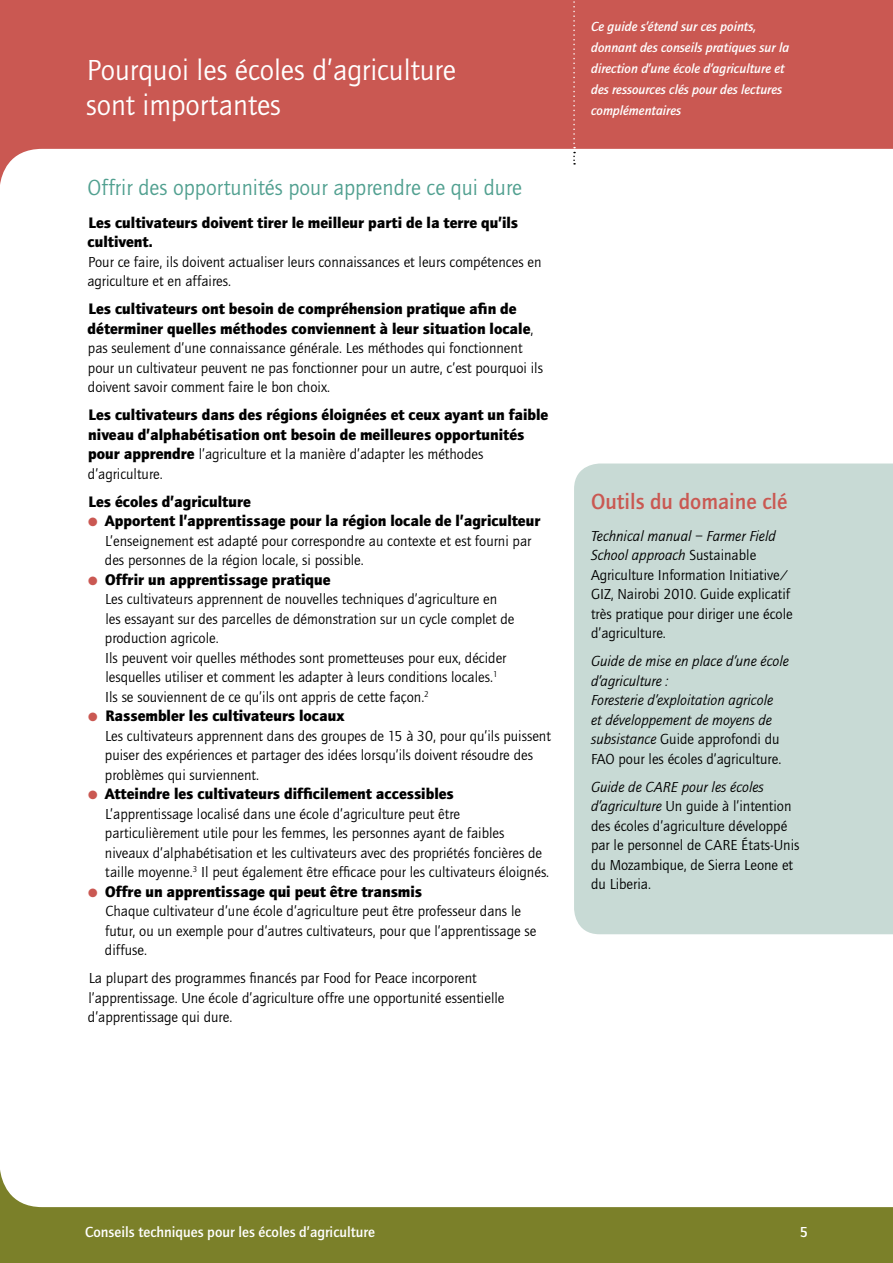
<style>
.page{position:relative;width:893px;height:1263px;background:#fff}
.page>*{position:absolute;margin:0;border:0;box-sizing:border-box;transform-origin:0 0}
.t1{font:30px/34.5px "Quay Sans EF";color:#fff}
.t2{font:22.5px "Quay Sans EF";color:#51a090}
.t3{font:500 22.5px "Quay Sans EF";color:#ca5852}
.t4{font:900 15.75px/19.5px "Quay Sans";color:#000}
.t5{font:15px/19.5px "Quay Sans EF";color:#000}
.t6{font:italic 15px/19.5px "Quay Sans EF";color:#000}
.t7{font:500 15px "Quay Sans EF";color:#fff}
.t8{font:italic 500 13.5px/21px "Quay Sans EF";color:#fff}
.s1{font-family:"Quay Sans EF";font-weight:400;font-size:15px}
.s2{font-family:"Quay Sans";font-weight:900;font-size:15.75px}
.s3{color:#ca5852}
.s4{font-style:italic}
.s5{font-style:normal}
</style>
<div class="page">
<div style="left:574px;top:463px;width:319px;height:471px;background:#c8dad5"></div>
<svg style="left:0;top:0;width:893px;height:185px;fill:#ca5852"></svg>
<svg style="left:0;top:1170px;width:893px;height:93px;fill:#7b8029"></svg>
<svg style="left:573px;top:0;width:2px;height:165px"></svg>
<h1 class="t1" style="left:86px;top:54px;width:371px">Pourquoi les écoles d’agriculture sont importantes</h1>
<h2 class="t2" style="left:87px;top:176px;width:436px">Offrir des opportunités pour apprendre ce qui dure</h2>
<p class="t4" style="left:88px;top:213px;width:432px">Les cultivateurs doivent tirer le meilleur parti de la terre qu’ils cultivent.</p>
<p class="t5" style="left:87px;top:252px;width:456px">Pour ce faire, ils doivent actualiser leurs connaissances et leurs compétences en agriculture et en affaires.</p>
<p class="t4" style="left:88px;top:299px;width:447px">Les cultivateurs ont besoin de compréhension pratique afin de déterminer quelles méthodes conviennent à leur situation locale<span class="s1">,</span></p>
<p class="t5" style="left:88px;top:339px;width:457px">pas seulement d’une connaissance générale. Les méthodes qui fonctionnent pour un cultivateur peuvent ne pas fonctionner pour un autre, c’est pourquoi ils doivent savoir comment faire le bon choix.</p>
<p class="t4" style="left:88px;top:405px;width:462px">Les cultivateurs dans des régions éloignées et ceux ayant un faible niveau d’alphabétisation ont besoin de meilleures opportunités</p>
<p class="t5" style="left:88px;top:445px;width:397px"><span class="s2">pour apprendre</span> l’agriculture et la manière d’adapter les méthodes d’agriculture.</p>
<p class="t4" style="left:89px;top:492px;width:164px">Les écoles d’agriculture</p>
<p class="t4" style="left:88px;top:511px;width:454px"><span class="s3">●</span> Apportent l’apprentissage pour la région locale de l’agriculteur</p>
<p class="t5" style="left:105px;top:531px;width:428px">L’enseignement est adapté pour correspondre au contexte et est fourni par des personnes de la région locale, si possible.</p>
<p class="t4" style="left:88px;top:570px;width:244px"><span class="s3">●</span> Offrir un apprentissage pratique</p>
<p class="t5" style="left:105px;top:590px;width:411px">Les cultivateurs apprennent de nouvelles techniques d’agriculture en les essayant sur des parcelles de démonstration sur un cycle complet de production agricole.<br>Ils peuvent voir quelles méthodes sont prometteuses pour eux, décider lesquelles utiliser et comment les adapter à leurs conditions locales.<sup>1<br></sup>Ils se souviennent de ce qu’ils ont appris de cette façon.<sup>2</sup></p>
<p class="t4" style="left:88px;top:706px;width:258px"><span class="s3">●</span> Rassembler les cultivateurs locaux</p>
<p class="t5" style="left:105px;top:726px;width:447px">Les cultivateurs apprennent dans des groupes de 15 à 30, pour qu’ils puissent puiser des expériences et partager des idées lorsqu’ils doivent résoudre des problèmes qui surviennent.</p>
<p class="t4" style="left:88px;top:784px;width:367px"><span class="s3">●</span> Atteindre les cultivateurs difficilement accessibles</p>
<p class="t5" style="left:105px;top:804px;width:446px">L’apprentissage localisé dans une école d’agriculture peut être particulièrement utile pour les femmes, les personnes ayant de faibles niveaux d’alphabétisation et les cultivateurs avec des propriétés foncières de taille moyenne.<sup>3</sup> Il peut également être efficace pour les cultivateurs éloignés.</p>
<p class="t4" style="left:88px;top:882px;width:336px"><span class="s3">●</span> Offre un apprentissage qui peut être transmis</p>
<p class="t5" style="left:105px;top:902px;width:433px">Chaque cultivateur d’une école d’agriculture peut être professeur dans le futur, ou un exemple pour d’autres cultivateurs, pour que l’apprentissage se diffuse.</p>
<p class="t5" style="left:88px;top:969px;width:418px">La plupart des programmes financés par Food for Peace incorporent l’apprentissage. Une école d’agriculture offre une opportunité essentielle d’apprentissage qui dure.</p>
<p class="t8" style="left:591px;top:16px;width:200px">Ce guide s’étend sur ces points, donnant des conseils pratiques sur la direction d’une école d’agriculture et des ressources clés pour des lectures complémentaires</p>
<h2 class="t3" style="left:591px;top:488px;width:198px">Outils du domaine clé</h2>
<p class="t5" style="left:591px;top:526px;width:203px"><span class="s4">Technical manual – Farmer Field<br>School approach</span> Sustainable<br>Agriculture Information Initiative/<br>GIZ, Nairobi 2010. Guide explicatif très pratique pour diriger une école d’agriculture.</p>
<p class="t6" style="left:591px;top:652px;width:199px">Guide de mise en place d’une école d’agriculture :<br>Foresterie d’exploitation agricole<br>et développement de moyens de subsistance <span class="s5">Guide approfondi du<br>FAO pour les écoles d’agriculture.</span></p>
<p class="t5" style="left:591px;top:777px;width:210px"><span class="s4">Guide de CARE pour les écoles d’agriculture</span> Un guide à l’intention des écoles d’agriculture développé par le personnel de CARE États-Unis du Mozambique, de Sierra Leone et du Liberia.</p>
<p class="t7" style="left:85px;top:1224px;width:291px">Conseils techniques pour les écoles d’agriculture</p>
<p class="t7" style="left:800px;top:1224px;width:10px">5</p>
</div>
